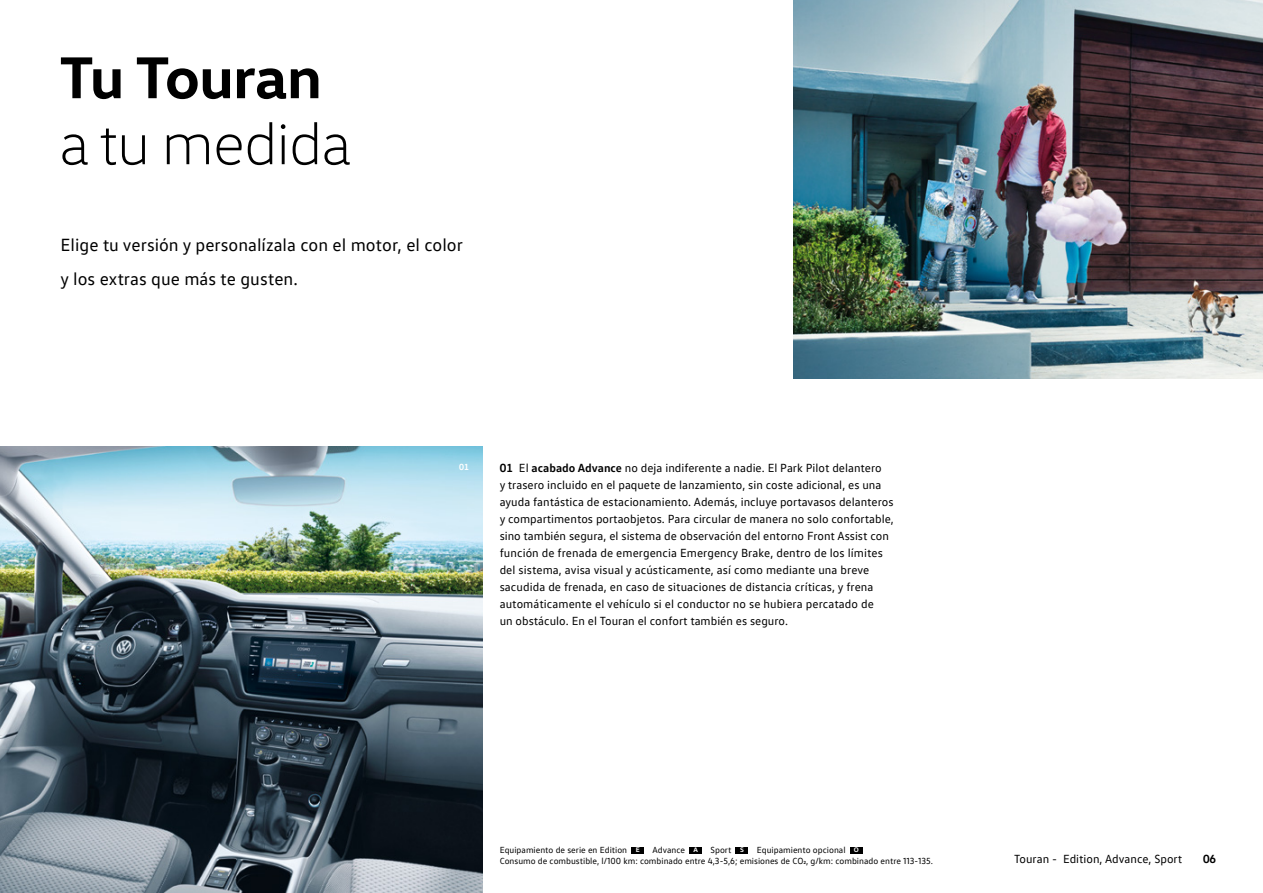
<style>
.page{position:relative;width:1263px;height:893px;background:#fff}
.page>*{position:absolute;margin:0;border:0;box-sizing:border-box;transform-origin:0 0}
.t1{font:300 60px "VW Head";letter-spacing:-.01em;color:#000}
.t2{font:700 60px "VW Head";letter-spacing:-.01em;color:#000}
.t3{font:18px/34px "VW Text";color:#000}
.t4{font:12px/17px "VW Text";color:#000}
.t5{font:700 12px "VW Text";color:#000}
.t6{font:9px/10.8px "VW Text";color:#000}
.t7{font:700 9px "VW Text";color:#fff}
.s1{font-weight:700}
.s2{font-family:"VW Head";font-weight:700;font-size:6.75px;color:#fff}
</style>
<div class="page">
<img style="left:793px;top:0;width:470px;height:378px">
<img style="left:0;top:446px;width:483px;height:447px">
<div style="left:631px;top:847px;width:13px;height:6px;background:#000"></div>
<div style="left:689px;top:847px;width:13px;height:6px;background:#000"></div>
<div style="left:736px;top:847px;width:12px;height:6px;background:#000"></div>
<div style="left:850px;top:847px;width:13px;height:6px;background:#000"></div>
<h1 class="t2" style="left:60px;top:38px;width:264px">Tu Touran</h1>
<h1 class="t1" style="left:60px;top:108px;width:293px">a tu medida</h1>
<h2 class="t3" style="left:61px;top:227px;width:404px">Elige tu versión y personalízala con el motor, el color y los extras que más te gusten.</h2>
<p class="t7" style="left:459px;top:461px;width:11px">01</p>
<p class="t4" style="left:500px;top:459px;width:396px"><span class="s1">01</span> El <span class="s1">acabado Advance</span> no deja indiferente a nadie. El Park Pilot delantero<br>y trasero incluido en el paquete de lanzamiento, sin coste adicional, es una ayuda fantástica de estacionamiento. Además, incluye portavasos delanteros y compartimentos portaobjetos. Para circular de manera no solo confortable, sino también segura, el sistema de observación del entorno Front Assist con función de frenada de emergencia Emergency Brake, dentro de los límites del sistema, avisa visual y acústicamente, así como mediante una breve sacudida de frenada, en caso de situaciones de distancia críticas, y frena automáticamente el vehículo si el conductor no se hubiera percatado de<br>un obstáculo. En el Touran el confort también es seguro.</p>
<p class="t6" style="left:500px;top:844px;width:435px;text-indent:257px">Equipamiento opcional <span class="s2">O<br></span>Consumo de combustible, l/100 km: combinado entre 4,3-5,6; emisiones de CO2, g/km: combinado entre 113-135.</p>
<p class="t6" style="left:500px;top:844px;width:142px">Equipamiento de serie en Edition <span class="s2">E</span></p>
<p class="t6" style="left:652px;top:844px;width:47px">Advance <span class="s2">A</span></p>
<p class="t6" style="left:710px;top:844px;width:35px">Sport <span class="s2">S</span></p>
<p class="t4" style="left:1014px;top:850px;width:170px">Touran - Edition, Advance, Sport</p>
<p class="t5" style="left:1203px;top:851px;width:15px">06</p>
</div>
